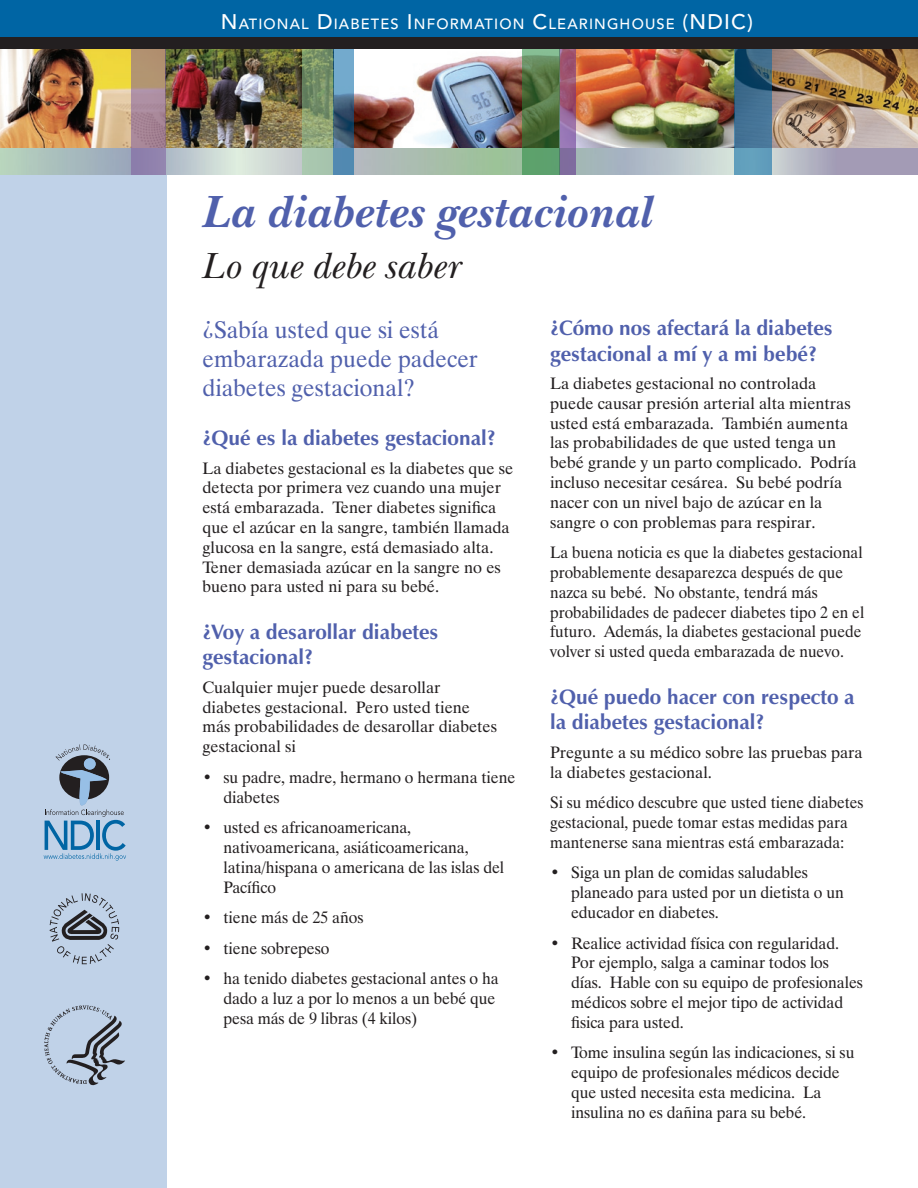
<style>
.page{position:relative;width:918px;height:1188px;background:#fff}
.page>*{position:absolute;margin:0;border:0;box-sizing:border-box;transform-origin:0 0}
.t1{font:italic 700 46.5px "New Baskerville ITC";color:#5060ac}
.Subtitle{font:italic 37.5px "New Baskerville ITC";color:#231f20}
.Intro_question{font:24px/28.8px "Dutch 801 BT";color:#5060ac}
.Heading_1{font:700 21px/25.2px "Zapf Humanist 601 BT";color:#5060ac}
.Body_text{font:16.5px/19.8px "Dutch 801 BT";color:#231f20}
.Bulleted_list{font:16.5px/19.8px "Dutch 801 BT";letter-spacing:-.005em;color:#231f20}
.Body_text-2{font:16.5px/19.8px "Dutch 801 BT";color:#231f20;scale:.95 1}
.t2{font:500 14.7px "Avenir";letter-spacing:.075em;color:#fff}
.s1{font-size:21px}
</style>
<div class="page">
<div style="left:0;top:15px;width:166px;height:1173px;background:#c0d2e8"></div>
<img style="left:0;top:49px;width:132px;height:100px">
<img style="left:772px;top:49px;width:146px;height:100px">
<img style="left:354px;top:56px;width:168px;height:93px">
<img style="left:576px;top:49px;width:158px;height:100px">
<img style="left:166px;top:49px;width:136px;height:100px">
<svg style="left:302px;top:49px;width:31px;height:125px;background:#87a179"></svg>
<svg style="left:559px;top:49px;width:17px;height:125px;background:#916389"></svg>
<svg style="left:734px;top:49px;width:38px;height:125px;background:#3f7190"></svg>
<svg style="left:522px;top:49px;width:37px;height:125px;background:#547e4c"></svg>
<svg style="left:333px;top:49px;width:21px;height:125px;background:#5280a0"></svg>
<svg style="left:132px;top:49px;width:34px;height:125px;background:#a4888f"></svg>
<svg style="left:44px;top:1005px;width:81px;height:80px"></svg>
<svg style="left:50px;top:893px;width:69px;height:71px"></svg>
<div style="left:59px;top:755px;width:50px;height:45px;background:#231f20;border-radius:50%"></div>
<svg style="left:56px;top:744px;width:54px;height:17px"></svg>
<div style="left:84px;top:758px;width:12px;height:12px;background:#97bfe6;border-radius:50%"></div>
<svg style="left:44px;top:770px;width:82px;height:91px"></svg>
<div style="left:0;top:0;width:918px;height:40px;background:#0065a4"></div>
<div style="left:0;top:37px;width:918px;height:12px;background:#231f20"></div>
<p class="t2" style="left:221px;top:15px;width:534px"><span class="s1">N</span>ATIONAL <span class="s1">D</span>IABETES <span class="s1">I</span> N FORMATION <span class="s1">C</span>LEARINGHOUSE <span class="s1">(NDIC)</span></p>
<p class="t1" style="left:202px;top:184px;width:453px">La diabetes gestacional</p>
<p class="Subtitle" style="left:202px;top:244px;width:261px">Lo que debe saber</p>
<p class="Intro_question" style="left:202px;top:315px;width:277px">¿Sabía usted que si está embarazada puede padecer diabetes gestacional?</p>
<p class="Heading_1" style="left:202px;top:425px;width:295px">¿Qué es la diabetes gestacional?</p>
<p class="Body_text" style="left:202px;top:458px;width:312px">La diabetes gestacional es la diabetes que se detecta por primera vez cuando una mujer está embarazada. Tener diabetes significa que el azúcar en la sangre, también llamada glucosa en la sangre, está demasiado alta.<br>Tener demasiada azúcar en la sangre no es bueno para usted ni para su bebé.</p>
<p class="Heading_1" style="left:202px;top:619px;width:238px">¿Voy a desarollar diabetes gestacional?</p>
<p class="Body_text" style="left:202px;top:677px;width:296px">Cualquier mujer puede desarollar diabetes gestacional. Pero usted tiene más probabilidades de desarollar diabetes gestacional si</p>
<p class="Bulleted_list" style="left:224px;top:767px;width:293px">su padre, madre, hermano o hermana tiene diabetes</p>
<p class="Bulleted_list" style="left:224px;top:818px;width:282px">usted es africanoamericana, nativoamericana, asiáticoamericana, latina/hispana o americana de las islas del<br>Pacífico</p>
<p class="Bulleted_list" style="left:224px;top:908px;width:141px">tiene más de 25 años</p>
<p class="Bulleted_list" style="left:224px;top:938px;width:107px">tiene sobrepeso</p>
<p class="Bulleted_list" style="left:224px;top:969px;width:277px">ha tenido diabetes gestacional antes o ha dado a luz a por lo menos a un bebé que pesa más de 9 libras (4 kilos)</p>
<p class="Heading_1" style="left:550px;top:316px;width:284px">¿Cómo nos afectará la diabetes gestacional a mí y a mi bebé?</p>
<p class="Body_text" style="left:550px;top:373px;width:308px">La diabetes gestacional no controlada puede causar presión arterial alta mientras usted está embarazada. También aumenta las probabilidades de que usted tenga un bebé grande y un parto complicado. Podría incluso necesitar cesárea. Su bebé podría nacer con un nivel bajo de azúcar en la sangre o con problemas para respirar.</p>
<p class="Body_text-2" style="left:550px;top:543px;width:332px">La buena noticia es que la diabetes gestacional probablemente desaparezca después de que nazca su bebé. No obstante, tendrá más probabilidades de padecer diabetes tipo 2 en el futuro. Además, la diabetes gestacional puede volver si usted queda embarazada de nuevo.</p>
<p class="Heading_1" style="left:550px;top:684px;width:306px">¿Qué puedo hacer con respecto a la diabetes gestacional?</p>
<p class="Body_text" style="left:550px;top:742px;width:314px">Pregunte a su médico sobre las pruebas para la diabetes gestacional.</p>
<p class="Body_text-2" style="left:550px;top:792px;width:332px">Si su médico descubre que usted tiene diabetes gestacional, puede tomar estas medidas para mantenerse sana mientras está embarazada:</p>
<p class="Bulleted_list" style="left:571px;top:863px;width:274px">Siga un plan de comidas saludables planeado para usted por un dietista o un educador en diabetes.</p>
<p class="Bulleted_list" style="left:571px;top:933px;width:293px">Realice actividad física con regularidad.<br>Por ejemplo, salga a caminar todos los días. Hable con su equipo de profesionales médicos sobre el mejor tipo de actividad fisica para usted.</p>
<p class="Bulleted_list" style="left:571px;top:1043px;width:285px">Tome insulina según las indicaciones, si su equipo de profesionales médicos decide que usted necesita esta medicina. La insulina no es dañina para su bebé.</p>
<p class="Body_text" style="left:202px;top:767px;width:11px">•</p>
<p class="Body_text" style="left:202px;top:818px;width:11px">•</p>
<p class="Body_text" style="left:550px;top:863px;width:11px">•</p>
<p class="Body_text" style="left:202px;top:902px;width:11px;line-height:30.6px;text-align:justify">• • •</p>
<p class="Body_text" style="left:550px;top:933px;width:11px">•</p>
<p class="Body_text" style="left:550px;top:1043px;width:11px">•</p>
</div>
